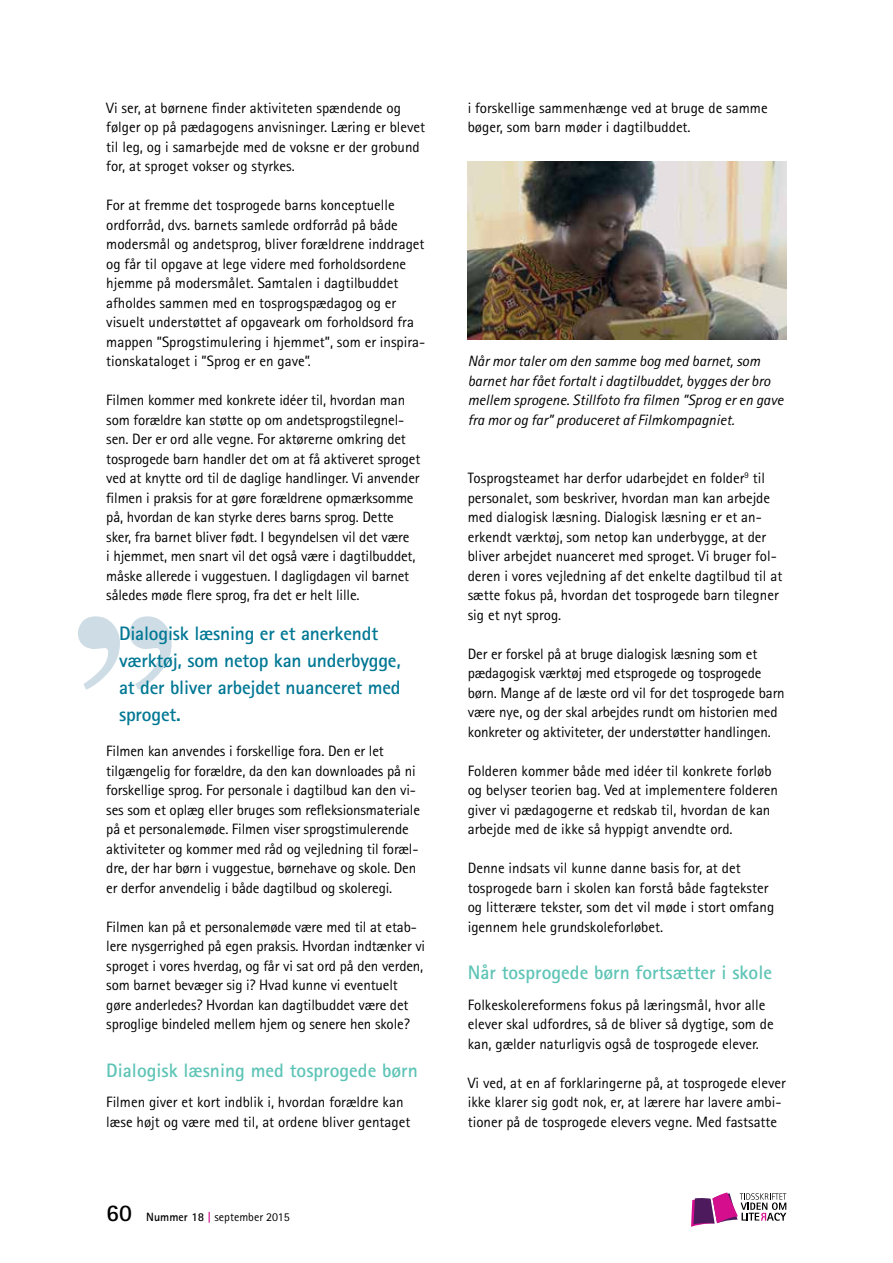
<style>
.page{position:relative;width:893px;height:1263px;background:#fff}
.page>*{position:absolute;margin:0;border:0;box-sizing:border-box;transform-origin:0 0}
.t1{font:700 19.5px/27px "Rotis Sans Serif";letter-spacing:-.01em;color:#007794}
.t2{font:700 19.5px "Rotis Sans Serif";color:#5ec4b6}
.t3{font:15px/19.5px "Rotis Sans Serif";color:#000}
.t4{font:italic 15px/19.5px "Rotis Sans Serif";color:#000}
.t5{font:12px "Rotis Sans Serif";color:#000}
.s1{font-weight:700;font-size:24px}
.s2{font-weight:700}
.s3{font-weight:700;color:#d40e8c}
</style>
<div class="page">
<svg style="left:78px;top:616px;width:94px;height:74px"></svg>
<img style="left:468px;top:161px;width:319px;height:179px">
<svg style="left:691px;top:1192px;width:95px;height:35px"></svg>
<p class="t3" style="left:106px;top:98px;width:320px">Vi ser, at børnene finder aktiviteten spændende og følger op på pædagogens anvisninger. Læring er blevet til leg, og i samarbejde med de voksne er der grobund for, at sproget vokser og styrkes.</p>
<p class="t3" style="left:106px;top:195px;width:320px">For at fremme det tosprogede barns konceptuelle ordforråd, dvs. barnets samlede ordforråd på både modersmål og andetsprog, bliver forældrene inddraget og får til opgave at lege videre med forholdsordene hjemme på modersmålet. Samtalen i dagtilbuddet afholdes sammen med en tosprogspædagog og er visuelt understøttet af opgaveark om forholdsord fra mappen ”Sprogstimulering i hjemmet”, som er inspira&shy;tionskataloget i ”Sprog er en gave”.</p>
<p class="t3" style="left:106px;top:390px;width:316px">Filmen kommer med konkrete idéer til, hvordan man som forældre kan støtte op om andetsprogstilegnel&shy;sen. Der er ord alle vegne. For aktørerne omkring det tosprogede barn handler det om at få aktiveret sproget ved at knytte ord til de daglige handlinger. Vi anvender filmen i praksis for at gøre forældrene opmærksomme på, hvordan de kan styrke deres barns sprog. Dette sker, fra barnet bliver født. I begyndelsen vil det være<br>i hjemmet, men snart vil det også være i dagtilbuddet, måske allerede i vuggestuen. I dagligdagen vil barnet således møde flere sprog, fra det er helt lille.</p>
<h1 class="t1" style="left:119px;top:619px;width:283px">Dialogisk læsning er et anerkendt værktøj, som netop kan underbygge, at der bliver arbejdet nuanceret med sproget.</h1>
<p class="t3" style="left:106px;top:741px;width:315px">Filmen kan anvendes i forskellige fora. Den er let tilgængelig for forældre, da den kan downloades på ni forskellige sprog. For personale i dagtilbud kan den vi&shy;ses som et oplæg eller bruges som refleksionsmateriale på et personalemøde. Filmen viser sprogstimulerende aktiviteter og kommer med råd og vejledning til foræl&shy;dre, der har børn i vuggestue, børnehave og skole. Den er derfor anvendelig i både dagtilbud og skoleregi.</p>
<p class="t3" style="left:106px;top:917px;width:320px">Filmen kan på et personalemøde være med til at etab&shy;lere nysgerrighed på egen praksis. Hvordan indtænker vi sproget i vores hverdag, og får vi sat ord på den verden, som barnet bevæger sig i? Hvad kunne vi eventuelt gøre anderledes? Hvordan kan dagtilbuddet være det sproglige bindeled mellem hjem og senere hen skole?</p>
<h1 class="t2" style="left:106px;top:1058px;width:313px">Dialogisk læsning med tosprogede børn</h1>
<p class="t3" style="left:106px;top:1092px;width:306px">Filmen giver et kort indblik i, hvordan forældre kan læse højt og være med til, at ordene bliver gentaget</p>
<p class="t5" style="left:106px;top:1209px;width:185px"><span class="s1">60</span> <span class="s2">Nummer 18</span> <span class="s3">|</span> september 2015</p>
<p class="t3" style="left:468px;top:98px;width:301px">i forskellige sammenhænge ved at bruge de samme bøger, som barn møder i dagtilbuddet.</p>
<p class="t4" style="left:468px;top:351px;width:317px">Når mor taler om den samme bog med barnet, som barnet har fået fortalt i dagtilbuddet, bygges der bro mellem sprogene. Stillfoto fra filmen ”Sprog er en gave fra mor og far” produceret af Filmkompagniet.</p>
<p class="t3" style="left:468px;top:468px;width:316px">Tosprogsteamet har derfor udarbejdet en folder<sup>9</sup> til personalet, som beskriver, hvordan man kan arbejde med dialogisk læsning. Dialogisk læsning er et an&shy;erkendt værktøj, som netop kan underbygge, at der bliver arbejdet nuanceret med sproget. Vi bruger fol&shy;deren i vores vejledning af det enkelte dagtilbud til at sætte fokus på, hvordan det tosprogede barn tilegner sig et nyt sprog.</p>
<p class="t3" style="left:468px;top:644px;width:319px">Der er forskel på at bruge dialogisk læsning som et pædagogisk værktøj med etsprogede og tosprogede børn. Mange af de læste ord vil for det tosprogede barn være nye, og der skal arbejdes rundt om historien med konkreter og aktiviteter, der understøtter handlingen.</p>
<p class="t3" style="left:468px;top:761px;width:312px">Folderen kommer både med idéer til konkrete forløb og belyser teorien bag. Ved at implementere folderen giver vi pædagogerne et redskab til, hvordan de kan arbejde med de ikke så hyppigt anvendte ord.</p>
<p class="t3" style="left:468px;top:858px;width:308px">Denne indsats vil kunne danne basis for, at det tosprogede barn i skolen kan forstå både fagtekster og litterære tekster, som det vil møde i stort omfang igennem hele grundskoleforløbet.</p>
<h1 class="t2" style="left:468px;top:960px;width:306px">Når tosprogede børn fortsætter i skole</h1>
<p class="t3" style="left:468px;top:995px;width:307px">Folkeskolereformens fokus på læringsmål, hvor alle elever skal udfordres, så de bliver så dygtige, som de kan, gælder naturligvis også de tosprogede elever.</p>
<p class="t3" style="left:468px;top:1073px;width:320px">Vi ved, at en af forklaringerne på, at tosprogede elever ikke klarer sig godt nok, er, at lærere har lavere ambi&shy;tioner på de tosprogede elevers vegne. Med fastsatte</p>
</div>
